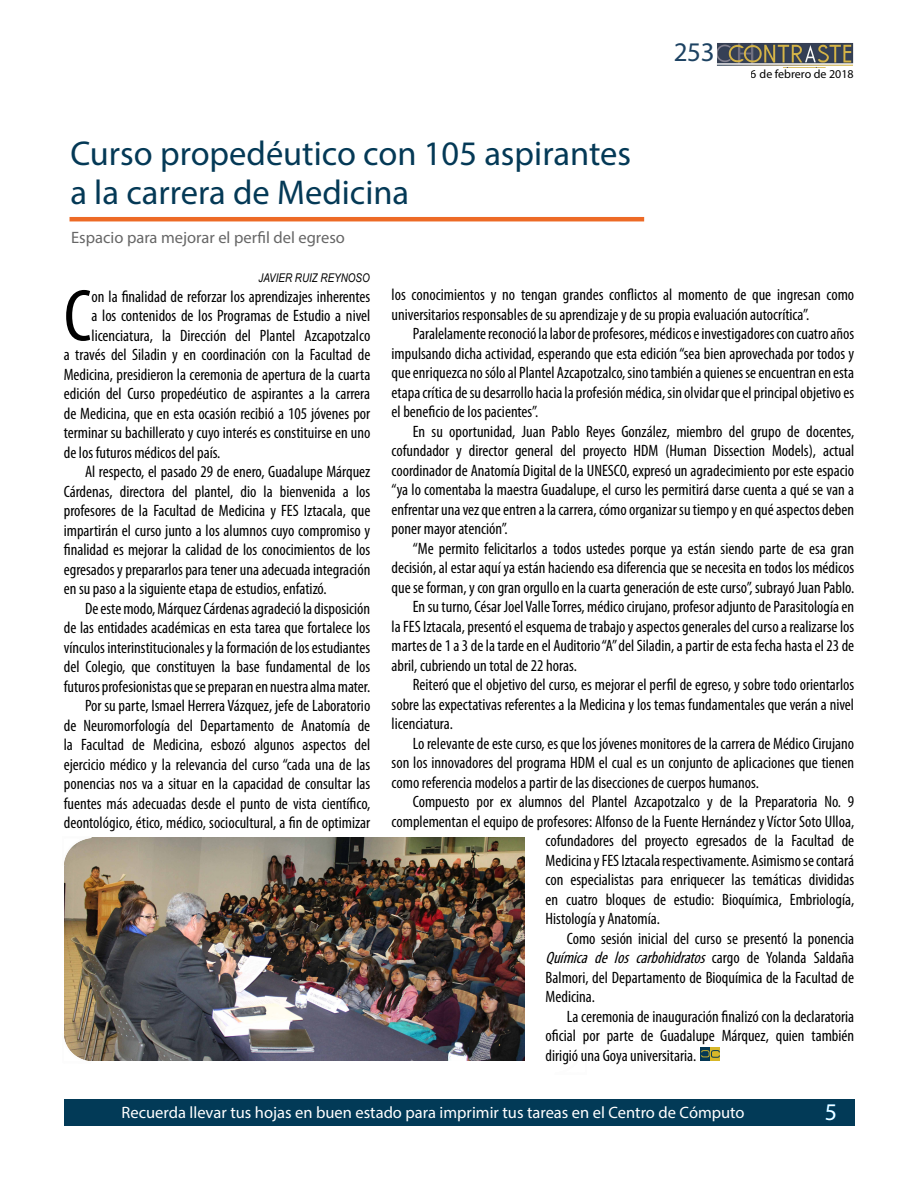
<style>
.page{position:relative;width:918px;height:1188px;background:#fff}
.page>*{position:absolute;margin:0;border:0;box-sizing:border-box;transform-origin:0 0}
.t1{font:condensed 74.4px "Myriad Pro";color:#000}
.t2{font:34.5px/39px "Myriad Pro";color:#043956}
.t3{font:27px "Myriad Pro";color:#1d4262}
.t4{font:24px "Myriad Pro";color:#fff}
.t5{font:condensed 16.5px/19.5px "Myriad Pro";color:#000;text-align:justify}
.t6{font:16.5px "Myriad Pro";color:#fff}
.t7{font:italic condensed 16.5px "Myriad Pro";color:#000}
.t8{font:16.5px "Myriad Pro";color:#666}
.t9{font:italic 12px "Arial Narrow";color:#000}
.t10{font:12px "Myriad Pro";color:#000}
.s1{font-style:normal}
</style>
<div class="page">
<div style="left:64px;top:1099px;width:790px;height:26px;background:#023a57"></div>
<img style="left:717px;top:43px;width:136px;height:25px">
<hr style="left:70px;top:217px;width:574px;height:4px;background:#ed6a26">
<img style="left:64px;top:837px;width:460px;height:224px">
<div style="left:700px;top:1048px;width:10px;height:6px;background:#043855"></div>
<div style="left:711px;top:1048px;width:9px;height:6px;background:#d7b729"></div>
<svg style="left:700px;top:1050px;width:20px;height:11px"></svg>
<svg style="left:64px;top:837px;width:27px;height:29px"></svg>
<svg style="left:64px;top:1034px;width:27px;height:27px"></svg>
<h3 class="t3" style="left:673px;top:36px;width:43px">253</h3>
<p class="t10" style="left:751px;top:67px;width:104px">6 de febrero de 2018</p>
<h2 class="t2" style="left:70px;top:133px;width:562px">Curso propedéutico con 105 aspirantes a la carrera de Medicina</h2>
<p class="t8" style="left:71px;top:227px;width:275px">Espacio para mejorar el perfil del egreso</p>
<p class="t9" style="left:259px;top:269px;width:113px">JAVIER RUIZ REYNOSO</p>
<h1 class="t1" style="left:64px;top:276px;width:29px">C</h1>
<p class="t5" style="left:92px;top:287px;width:280px">on la finalidad de reforzar los aprendizajes inherentes</p>
<p class="t5" style="left:392px;top:285px;width:464px">los conocimientos y no tengan grandes conflictos al momento de que ingresan como universitarios responsables de su aprendizaje y de su propia evaluación autocrítica”.</p>
<p class="t5" style="left:392px;top:324px;width:464px;text-indent:21px">Paralelamente reconoció la labor de profesores, médicos e investigadores con cuatro años impulsando dicha actividad, esperando que esta edición “sea bien aprovechada por todos y que enriquezca no sólo al Plantel Azcapotzalco, sino también a quienes se encuentran en esta etapa crítica de su desarrollo hacia la profesión médica, sin olvidar que el principal objetivo es el beneficio de los pacientes”.</p>
<p class="t5" style="left:392px;top:422px;width:464px;text-indent:21px">En su oportunidad, Juan Pablo Reyes González, miembro del grupo de docentes, cofundador y director general del proyecto HDM (Human Dissection Models), actual coordinador de Anatomía Digital de la UNESCO, expresó un agradecimiento por este espacio “ya lo comentaba la maestra Guadalupe, el curso les permitirá darse cuenta a qué se van a enfrentar una vez que entren a la carrera, cómo organizar su tiempo y en qué aspectos deben poner mayor atención”.</p>
<p class="t5" style="left:413px;top:539px;width:443px">“Me permito felicitarlos a todos ustedes porque ya están siendo parte de esa gran</p>
<p class="t5" style="left:392px;top:558px;width:464px">decisión, al estar aquí ya están haciendo esa diferencia que se necesita en todos los médicos</p>
<p class="t5" style="left:392px;top:578px;width:464px">que se forman, y con gran orgullo en la cuarta generación de este curso”, subrayó Juan Pablo.</p>
<p class="t5" style="left:413px;top:597px;width:443px">En su turno, César Joel Valle Torres, médico cirujano, profesor adjunto de Parasitología en</p>
<p class="t5" style="left:392px;top:617px;width:464px">la FES Iztacala, presentó el esquema de trabajo y aspectos generales del curso a realizarse los</p>
<p class="t5" style="left:392px;top:636px;width:464px">martes de 1 a 3 de la tarde en el Auditorio “A” del Siladin, a partir de esta fecha hasta el 23 de</p>
<p class="t5" style="left:392px;top:656px;width:187px">abril, cubriendo un total de 22 horas.</p>
<p class="t5" style="left:413px;top:675px;width:443px">Reiteró que el objetivo del curso, es mejorar el perfil de egreso, y sobre todo orientarlos</p>
<p class="t5" style="left:392px;top:695px;width:464px">sobre las expectativas referentes a la Medicina y los temas fundamentales que verán a nivel</p>
<p class="t5" style="left:392px;top:714px;width:63px">licenciatura.</p>
<p class="t5" style="left:413px;top:734px;width:443px">Lo relevante de este curso, es que los jóvenes monitores de la carrera de Médico Cirujano</p>
<p class="t5" style="left:392px;top:753px;width:464px">son los innovadores del programa HDM el cual es un conjunto de aplicaciones que tienen</p>
<p class="t5" style="left:392px;top:773px;width:369px">como referencia modelos a partir de las disecciones de cuerpos humanos.</p>
<p class="t5" style="left:413px;top:792px;width:443px">Compuesto por ex alumnos del Plantel Azcapotzalco y de la Preparatoria No. 9</p>
<p class="t5" style="left:392px;top:812px;width:464px">complementan el equipo de profesores: Alfonso de la Fuente Hernández y Víctor Soto Ulloa,</p>
<p class="t5" style="left:546px;top:831px;width:310px">cofundadores del proyecto egresados de la Facultad de</p>
<p class="t5" style="left:546px;top:851px;width:310px">Medicina y FES Iztacala respectivamente. Asimismo se contará</p>
<p class="t5" style="left:546px;top:870px;width:310px">con especialistas para enriquecer las temáticas divididas</p>
<p class="t5" style="left:546px;top:890px;width:310px">en cuatro bloques de estudio: Bioquímica, Embriología,</p>
<p class="t5" style="left:546px;top:909px;width:116px">Histología y Anatomía.</p>
<p class="t5" style="left:567px;top:929px;width:289px">Como sesión inicial del curso se presentó la ponencia</p>
<p class="t7" style="left:546px;top:949px;width:310px">Química de los carbohidratos <span class="s1">c a r g o d e Yo l a n d a S a l d a ñ a</span></p>
<p class="t5" style="left:546px;top:968px;width:310px">Balmori, del Departamento de Bioquímica de la Facultad de</p>
<p class="t5" style="left:546px;top:987px;width:51px">Medicina.</p>
<p class="t5" style="left:567px;top:1007px;width:289px">La ceremonia de inauguración finalizó con la declaratoria</p>
<p class="t5" style="left:546px;top:1026px;width:310px">oficial por parte de Guadalupe Márquez, quien también</p>
<p class="t5" style="left:546px;top:1046px;width:152px">dirigió una Goya universitaria.</p>
<p class="t5" style="left:92px;top:306px;width:280px">a los contenidos de los Programas de Estudio a nivel</p>
<p class="t5" style="left:92px;top:326px;width:280px">licenciatura, la Dirección del Plantel Azcapotzalco</p>
<p class="t5" style="left:64px;top:345px;width:308px">a través del Siladin y en coordinación con la Facultad de</p>
<p class="t5" style="left:64px;top:365px;width:308px">Medicina, presidieron la ceremonia de apertura de la cuarta</p>
<p class="t5" style="left:64px;top:384px;width:308px">edición del Curso propedéutico de aspirantes a la carrera</p>
<p class="t5" style="left:64px;top:404px;width:308px">de Medicina, que en esta ocasión recibió a 105 jóvenes por</p>
<p class="t5" style="left:64px;top:423px;width:308px">terminar su bachillerato y cuyo interés es constituirse en uno</p>
<p class="t5" style="left:64px;top:443px;width:158px">de los futuros médicos del país.</p>
<p class="t5" style="left:85px;top:462px;width:287px">Al respecto, el pasado 29 de enero, Guadalupe Márquez</p>
<p class="t5" style="left:64px;top:482px;width:308px">Cárdenas, directora del plantel, dio la bienvenida a los</p>
<p class="t5" style="left:64px;top:501px;width:308px">profesores de la Facultad de Medicina y FES Iztacala, que</p>
<p class="t5" style="left:64px;top:521px;width:308px">impartirán el curso junto a los alumnos cuyo compromiso y</p>
<p class="t5" style="left:64px;top:540px;width:308px">finalidad es mejorar la calidad de los conocimientos de los</p>
<p class="t5" style="left:64px;top:560px;width:308px">egresados y prepararlos para tener una adecuada integración</p>
<p class="t5" style="left:64px;top:579px;width:264px">en su paso a la siguiente etapa de estudios, enfatizó.</p>
<p class="t5" style="left:85px;top:599px;width:287px">De este modo, Márquez Cárdenas agradeció la disposición</p>
<p class="t5" style="left:64px;top:618px;width:308px">de las entidades académicas en esta tarea que fortalece los</p>
<p class="t5" style="left:64px;top:638px;width:308px">vínculos interinstitucionales y la formación de los estudiantes</p>
<p class="t5" style="left:64px;top:657px;width:308px">del Colegio, que constituyen la base fundamental de los</p>
<p class="t5" style="left:64px;top:677px;width:308px">futuros profesionistas que se preparan en nuestra alma mater.</p>
<p class="t5" style="left:85px;top:696px;width:287px">Por su parte, Ismael Herrera Vázquez, jefe de Laboratorio</p>
<p class="t5" style="left:64px;top:716px;width:308px">de Neuromorfología del Departamento de Anatomía de</p>
<p class="t5" style="left:64px;top:735px;width:308px">la Facultad de Medicina, esbozó algunos aspectos del</p>
<p class="t5" style="left:64px;top:755px;width:308px">ejercicio médico y la relevancia del curso “cada una de las</p>
<p class="t5" style="left:64px;top:774px;width:308px">ponencias nos va a situar en la capacidad de consultar las</p>
<p class="t5" style="left:64px;top:794px;width:308px">fuentes más adecuadas desde el punto de vista científico,</p>
<p class="t5" style="left:64px;top:813px;width:308px">deontológico, ético, médico, sociocultural, a fin de optimizar</p>
<p class="t6" style="left:122px;top:1102px;width:625px">Recuerda llevar tus hojas en buen estado para imprimir tus tareas en el Centro de Cómputo</p>
<h3 class="t4" style="left:825px;top:1097px;width:14px">5</h3>
</div>
